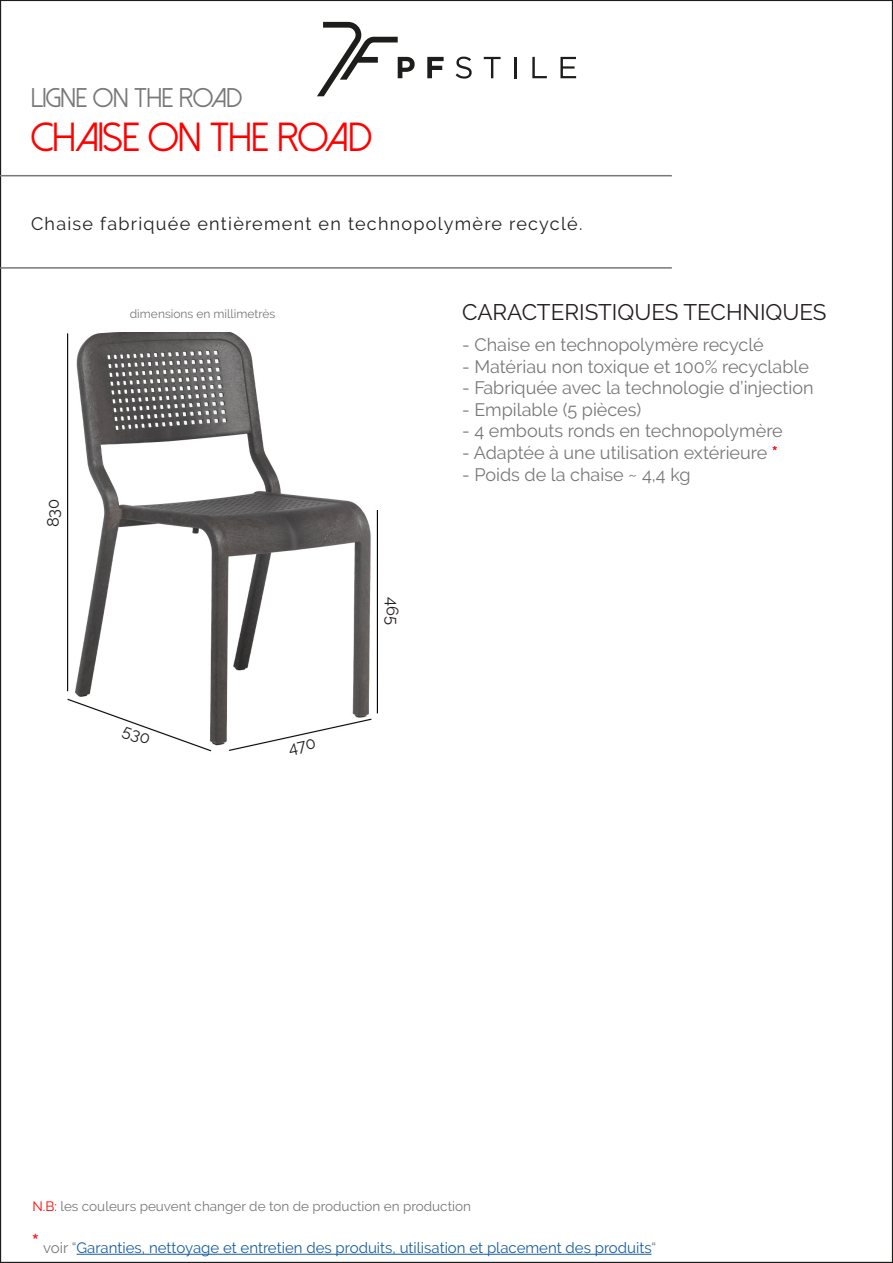
<style>
.page{position:relative;width:893px;height:1263px;background:#fff}
.page>*{position:absolute;margin:0;border:0;box-sizing:border-box;transform-origin:0 0}
.t1{font:40.5px "Dolce Vita";color:#f00}
.t2{font:27px "Dolce Vita";color:#787878}
.t3{font:22.5px "Raleway";color:#231f20}
.t4{font:18px "Raleway";color:#787878}
.t5{font:18px "Raleway";letter-spacing:.07em;color:#231f20}
.t6{font:16.5px "Raleway";color:#231f20}
.t7{font:15px "Raleway";color:#175d9e}
.t8{font:13.5px "Raleway";color:#787878}
.t9{font:12px "Raleway";color:#787878}
.s1{font-weight:700;color:#f00}
.s2{color:#f00}
.s3{font-size:27px;color:#f00}
.s4{color:#787878}
</style>
<div class="page">
<svg style="left:317px;top:22px;width:98px;height:74px"></svg>
<svg style="left:427px;top:57px;width:17px;height:21px"></svg>
<svg style="left:456px;top:57px;width:16px;height:22px"></svg>
<svg style="left:484px;top:57px;width:17px;height:21px"></svg>
<hr style="left:514px;top:57px;width:3px;height:21px;background:#1d1d1b">
<svg style="left:532px;top:57px;width:15px;height:21px"></svg>
<svg style="left:560px;top:57px;width:16px;height:21px"></svg>
<hr style="left:0;top:1262px;width:893px;height:1px;background:#1d1d1b">
<hr style="left:892px;top:0;width:1px;height:1263px;background:#1d1d1b">
<hr style="left:0;top:0;width:1px;height:1263px;background:#1d1d1b">
<hr style="left:0;top:0;width:893px;height:1px;background:#1d1d1b">
<hr style="left:0;top:267px;width:672px;height:2px;background:#787878">
<hr style="left:0;top:175px;width:672px;height:1px;background:#787878">
<hr style="left:77px;top:1254px;width:574px;height:1px;background:#175d9e">
<img style="left:67px;top:332px;width:311px;height:420px">
<svg style="left:288px;top:738px;width:28px;height:14px"></svg>
<svg style="left:121px;top:726px;width:29px;height:18px"></svg>
<h2 class="t2" style="left:31px;top:85px;width:213px">LIGNE ON THE ROAD</h2>
<h1 class="t1" style="left:31px;top:117px;width:342px">CHAISE ON THE ROAD</h1>
<p class="t5" style="left:31px;top:213px;width:553px">Chaise fabriquée entièrement en technopolymère recyclé.</p>
<p class="t9" style="left:130px;top:307px;width:147px">dimensions en millimetrès</p>
<p class="t6" style="left:43px;top:527px;width:30px;rotate:-90deg">830</p>
<p class="t6" style="left:402px;top:597px;width:29px;rotate:90deg">465</p>
<p class="t3" style="left:462px;top:299px;width:366px">CARACTERISTIQUES TECHNIQUES</p>
<p class="t4" style="left:462px;top:334px;width:303px">- Chaise en technopolymère recyclé</p>
<p class="t4" style="left:462px;top:356px;width:348px">- Matériau non toxique et 100% recyclable</p>
<p class="t4" style="left:462px;top:377px;width:353px">- Fabriquée avec la technologie d’injection</p>
<p class="t4" style="left:462px;top:399px;width:181px">- Empilable (5 pièces)</p>
<p class="t4" style="left:462px;top:421px;width:322px">- 4 embouts ronds en technopolymère</p>
<p class="t4" style="left:462px;top:442px;width:317px">- Adaptée à une utilisation extérieure <span class="s1">*</span></p>
<p class="t4" style="left:462px;top:464px;width:230px">- Poids de la chaise ~ 4,4 kg</p>
<p class="t8" style="left:32px;top:1199px;width:440px"><span class="s2">N.B:</span> les couleurs peuvent changer de ton de production en production</p>
<p class="t7" style="left:31px;top:1239px;width:627px"><span class="s3">*</span> <span class="s4">voir “</span>Garanties, nettoyage et entretien des produits, utilisation et placement des produits<span class="s4">“</span></p>
</div>
